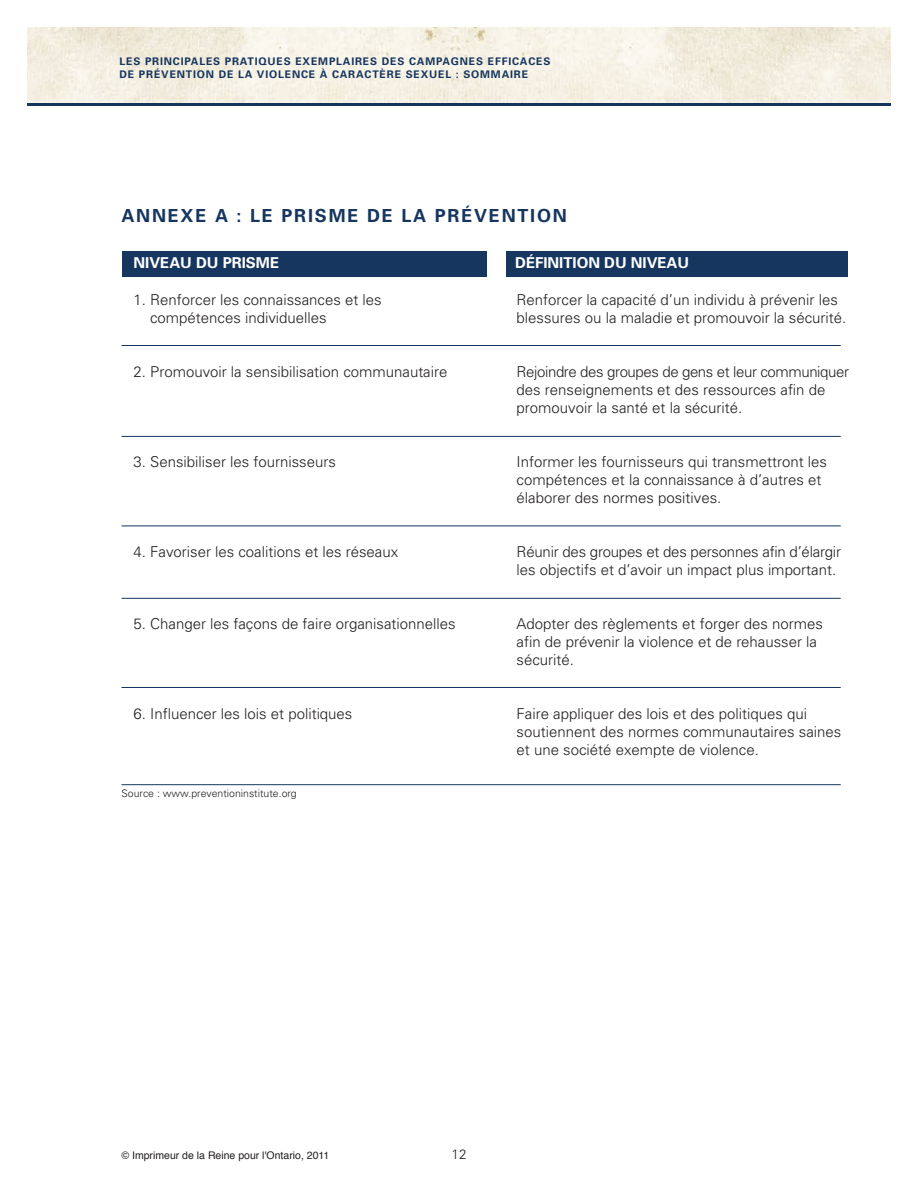
<style>
.page{position:relative;width:918px;height:1188px;background:#fff}
.page>*{position:absolute;margin:0;border:0;box-sizing:border-box;transform-origin:0 0}
.t1{font:700 18px "Univers";letter-spacing:.1em;color:#16365f}
.t2{font:300 15px/18px "Univers";color:#231f20}
.t3{font:700 15px "Univers";color:#fff}
.t4{font:300 13.5px "Univers";color:#231f20}
.t5{font:700 10.5px/12.6px "Univers";letter-spacing:.08em;color:#16365f}
.t6{font:10.5px "Helvetica";color:#231f20}
.t7{font:300 10.5px "Univers";color:#231f20}
</style>
<div class="page">
<img style="left:27px;top:27px;width:864px;height:76px">
<hr style="left:27px;top:103px;width:864px;height:3px;background:#16365f">
<div style="left:122px;top:251px;width:364px;height:26px;background:#16365f"></div>
<div style="left:506px;top:251px;width:342px;height:26px;background:#16365f"></div>
<hr style="left:122px;top:687px;width:719px;height:1px;background:#16365f">
<hr style="left:122px;top:345px;width:719px;height:1px;background:#16365f">
<hr style="left:122px;top:436px;width:719px;height:1px;background:#16365f">
<hr style="left:122px;top:784px;width:719px;height:1px;background:#16365f">
<hr style="left:122px;top:526px;width:719px;height:1px;background:#16365f">
<hr style="left:122px;top:598px;width:719px;height:1px;background:#16365f">
<p class="t5" style="left:120px;top:56px;width:432px">LES PRINCIPALES PRATIQUES EXEMPLAIRES DES CAMPAGNES EFFICACES<br>DE PRÉVENTION DE LA VIOLENCE À CARACTÈRE SEXUEL : SOMMAIRE</p>
<p class="t1" style="left:122px;top:209px;width:447px">ANNEXE A : LE PRISME DE LA PRÉVENTION</p>
<p class="t3" style="left:134px;top:258px;width:147px">NIVEAU DU PRISME</p>
<p class="t3" style="left:515px;top:258px;width:175px">DÉFINITION DU NIVEAU</p>
<p class="t2" style="left:150px;top:292px;width:233px;text-indent:-16px">1. Renforcer les connaissances et les compétences individuelles</p>
<p class="t2" style="left:517px;top:292px;width:331px">Renforcer la capacité d’un individu à prévenir les blessures ou la maladie et promouvoir la sécurité.</p>
<p class="t2" style="left:134px;top:364px;width:315px">2. Promouvoir la sensibilisation communautaire</p>
<p class="t2" style="left:517px;top:364px;width:334px">Rejoindre des groupes de gens et leur communiquer des renseignements et des ressources afin de promouvoir la santé et la sécurité.</p>
<p class="t2" style="left:134px;top:454px;width:204px">3. Sensibiliser les fournisseurs</p>
<p class="t2" style="left:517px;top:454px;width:312px">Informer les fournisseurs qui transmettront les compétences et la connaissance à d’autres et élaborer des normes positives.</p>
<p class="t2" style="left:134px;top:544px;width:266px">4. Favoriser les coalitions et les réseaux</p>
<p class="t2" style="left:517px;top:544px;width:326px">Réunir des groupes et des personnes afin d’élargir les objectifs et d’avoir un impact plus important.</p>
<p class="t2" style="left:134px;top:616px;width:324px">5. Changer les façons de faire organisationnelles</p>
<p class="t2" style="left:517px;top:616px;width:308px">Adopter des règlements et forger des normes afin de prévenir la violence et de rehausser la sécurité.</p>
<p class="t2" style="left:134px;top:706px;width:220px">6. Influencer les lois et politiques</p>
<p class="t2" style="left:517px;top:706px;width:326px">Faire appliquer des lois et des politiques qui soutiennent des normes communautaires saines et une société exempte de violence.</p>
<p class="t7" style="left:122px;top:790px;width:177px">Source : www.preventioninstitute.org</p>
<p class="t6" style="left:122px;top:1151px;width:209px">© Imprimeur de la Reine pour l'Ontario, 2011</p>
<p class="t4" style="left:452px;top:1150px;width:16px">12</p>
</div>
